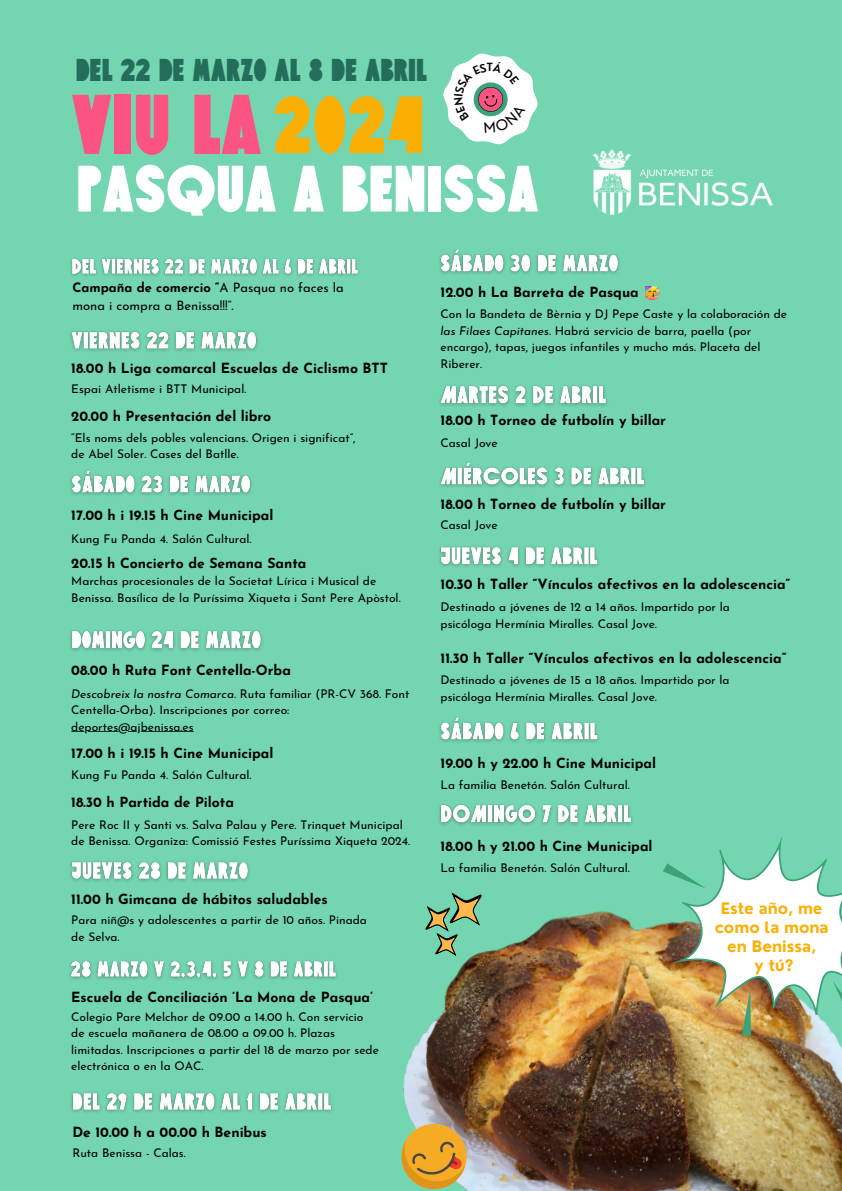
<style>
.page{position:relative;width:842px;height:1191px;background:#fff}
.page>*{position:absolute;margin:0;border:0;box-sizing:border-box;transform-origin:0 0}
.t1{font:84.5px "ST Komsomol";color:#fb5483}
.t2{font:65.5px "ST Komsomol";color:#fff}
.t3{font:31.6px "ST Komsomol";color:#246d5a}
.t4{font:700 15.4px/18.8px "Nourd";color:#fbaf03;text-align:center}
.t5{font:700 14px "Josefin Sans";color:#000}
.t6{font:13px/18px "Josefin Sans";color:#000}
.t7{font:12px/16.5px "Josefin Sans";color:#000}
.s1{font-size:80.5px;color:#fbaf03}
.s2{font-weight:700}
.s3{font-style:italic}
</style>
<div class="page">
<div style="left:0;top:0;width:842px;height:1190px;background:#73d6b0"></div>
<img style="left:403px;top:911px;width:439px;height:279px">
<svg style="left:401px;top:1123px;width:66px;height:65px;background:#d1a543"></svg>
<svg style="left:425px;top:892px;width:57px;height:63px"></svg>
<svg style="left:437px;top:934px;width:19px;height:20px"></svg>
<div style="left:436px;top:934px;width:21px;height:21px;border:1px solid #000"></div>
<img style="left:663px;top:837px;width:179px;height:198px">
<img style="left:592px;top:149px;width:181px;height:66px">
<img style="left:645px;top:286px;width:14px;height:13px">
<svg style="left:71px;top:731px;width:123px;height:1px"></svg>
<img style="left:70px;top:331px;width:188px;height:20px">
<img style="left:70px;top:470px;width:182px;height:25px">
<img style="left:70px;top:630px;width:193px;height:21px">
<img style="left:70px;top:861px;width:180px;height:20px">
<img style="left:71px;top:258px;width:288px;height:18px">
<img style="left:439px;top:249px;width:181px;height:25px">
<img style="left:440px;top:385px;width:167px;height:21px">
<img style="left:440px;top:462px;width:206px;height:25px">
<img style="left:439px;top:546px;width:160px;height:21px">
<img style="left:70px;top:960px;width:267px;height:20px">
<img style="left:439px;top:717px;width:160px;height:25px">
<img style="left:439px;top:804px;width:194px;height:21px">
<img style="left:71px;top:1092px;width:262px;height:20px">
<svg style="left:443px;top:53px;width:95px;height:92px"></svg>
<h4 class="t3" style="left:76px;top:52px;width:353px">DEL 22 DE MARZO AL 8 DE ABRIL</h4>
<p class="t1" style="left:71px;top:76px;width:355px">VIU LA<span class="s1">2024</span></p>
<p class="t2" style="left:76px;top:151px;width:464px">PASQUA A BENISSA</p>
<p class="t6" style="left:72px;top:280px;width:273px"><span class="s2">Campaña de comercio “</span>A Pasqua no faces la mona i compra a Benissa!!!”.</p>
<p class="t5" style="left:71px;top:362px;width:318px">18.00 h Liga comarcal Escuelas de Ciclismo BTT</p>
<p class="t7" style="left:71px;top:381px;width:177px">Espai Atletisme i BTT Municipal.</p>
<p class="t5" style="left:71px;top:410px;width:202px">20.00 h Presentación del libro</p>
<p class="t7" style="left:71px;top:430px;width:286px">“Els noms dels pobles valencians. Origen i significat”, de Abel Soler. Cases del Batlle.</p>
<h5 class="t5" style="left:71px;top:509px;width:204px">17.00 h i 19.15 h Cine Municipal</h5>
<p class="t7" style="left:71px;top:531px;width:182px">Kung Fu Panda 4. Salón Cultural.</p>
<p class="t5" style="left:71px;top:557px;width:237px">20.15 h Concierto de Semana Santa</p>
<p class="t7" style="left:71px;top:574px;width:331px">Marchas procesionales de la Societat Lírica i Musical de<br>Benissa. Basílica de la Puríssima Xiqueta i Sant Pere Apòstol.</p>
<h5 class="t5" style="left:71px;top:664px;width:221px">08.00 h Ruta Font Centella-Orba</h5>
<h5 class="t7" style="left:71px;top:686px;width:340px"><span class="s3">Descobreix la nostra Comarca.</span> Ruta familiar (PR-CV 368. Font<br>Centella-Orba). Inscripciones por correo:</h5>
<h5 class="t7" style="left:71px;top:719px;width:124px">deportes@ajbenissa.es</h5>
<p class="t5" style="left:71px;top:747px;width:204px">17.00 h i 19.15 h Cine Municipal</p>
<h5 class="t7" style="left:71px;top:768px;width:182px">Kung Fu Panda 4. Salón Cultural.</h5>
<h5 class="t5" style="left:71px;top:796px;width:164px">18.30 h Partida de Pilota</h5>
<p class="t7" style="left:71px;top:817px;width:333px">Pere Roc II y Santi vs. Salva Palau y Pere. Trinquet Municipal</p>
<p class="t7" style="left:71px;top:833px;width:340px">de Benissa. Organiza: Comissió Festes Puríssima Xiqueta 2024.</p>
<p class="t5" style="left:71px;top:893px;width:258px">11.00 h Gimcana de hábitos saludables</p>
<h5 class="t7" style="left:71px;top:912px;width:297px">Para niñ@s y adolescentes a partir de 10 años. Pinada de Selva.</h5>
<p class="t5" style="left:71px;top:991px;width:303px">Escuela de Conciliación ‘La Mona de Pasqua’</p>
<p class="t7" style="left:71px;top:1009px;width:294px">Colegio Pare Melchor de 09.00 a 14.00 h. Con servicio</p>
<p class="t7" style="left:71px;top:1025px;width:309px">de escuela mañanera de 08.00 a 09.00 h. Plazas limitadas. Inscripciones a partir del 18 de marzo por sede electrónica o en la OAC.</p>
<p class="t5" style="left:72px;top:1125px;width:196px">De 10.00 h a 00.00 h Benibus</p>
<h5 class="t7" style="left:72px;top:1145px;width:115px">Ruta Benissa - Calas.</h5>
<h5 class="t5" style="left:441px;top:286px;width:200px">12.00 h La Barreta de Pasqua</h5>
<p class="t7" style="left:441px;top:307px;width:348px">Con la Bandeta de Bèrnia y DJ Pepe Caste y la colaboración de <span class="s3">las Filaes Capitanes</span>. Habrá servicio de barra, paella (por encargo), tapas, juegos infantiles y mucho más. Placeta del Riberer.</p>
<h5 class="t5" style="left:441px;top:415px;width:227px">18.00 h Torneo de futbolín y billar</h5>
<p class="t7" style="left:441px;top:436px;width:59px">Casal Jove</p>
<p class="t5" style="left:441px;top:499px;width:227px">18.00 h Torneo de futbolín y billar</p>
<h5 class="t7" style="left:441px;top:518px;width:59px">Casal Jove</h5>
<p class="t5" style="left:441px;top:578px;width:351px">10.30 h Taller “Vínculos afectivos en la adolescencia”</p>
<h5 class="t7" style="left:441px;top:600px;width:291px">Destinado a jóvenes de 12 a 14 años. Impartido por la psicóloga Hermínia Miralles. Casal Jove.</h5>
<h5 class="t5" style="left:441px;top:652px;width:347px">11.30 h Taller “Vínculos afectivos en la adolescencia”</h5>
<p class="t7" style="left:441px;top:673px;width:291px">Destinado a jóvenes de 15 a 18 años. Impartido por la psicóloga Hermínia Miralles. Casal Jove.</p>
<p class="t5" style="left:441px;top:757px;width:217px">19.00 h y 22.00 h Cine Municipal</p>
<p class="t7" style="left:441px;top:778px;width:191px">La familia Benetón. Salón Cultural.</p>
<p class="t5" style="left:441px;top:840px;width:214px">18.00 h y 21.00 h Cine Municipal</p>
<p class="t7" style="left:441px;top:861px;width:191px">La familia Benetón. Salón Cultural.</p>
<p class="t4" style="left:715px;top:899px;width:115px">Este año, me como la mona en Benissa,<br>y tú?</p>
</div>
